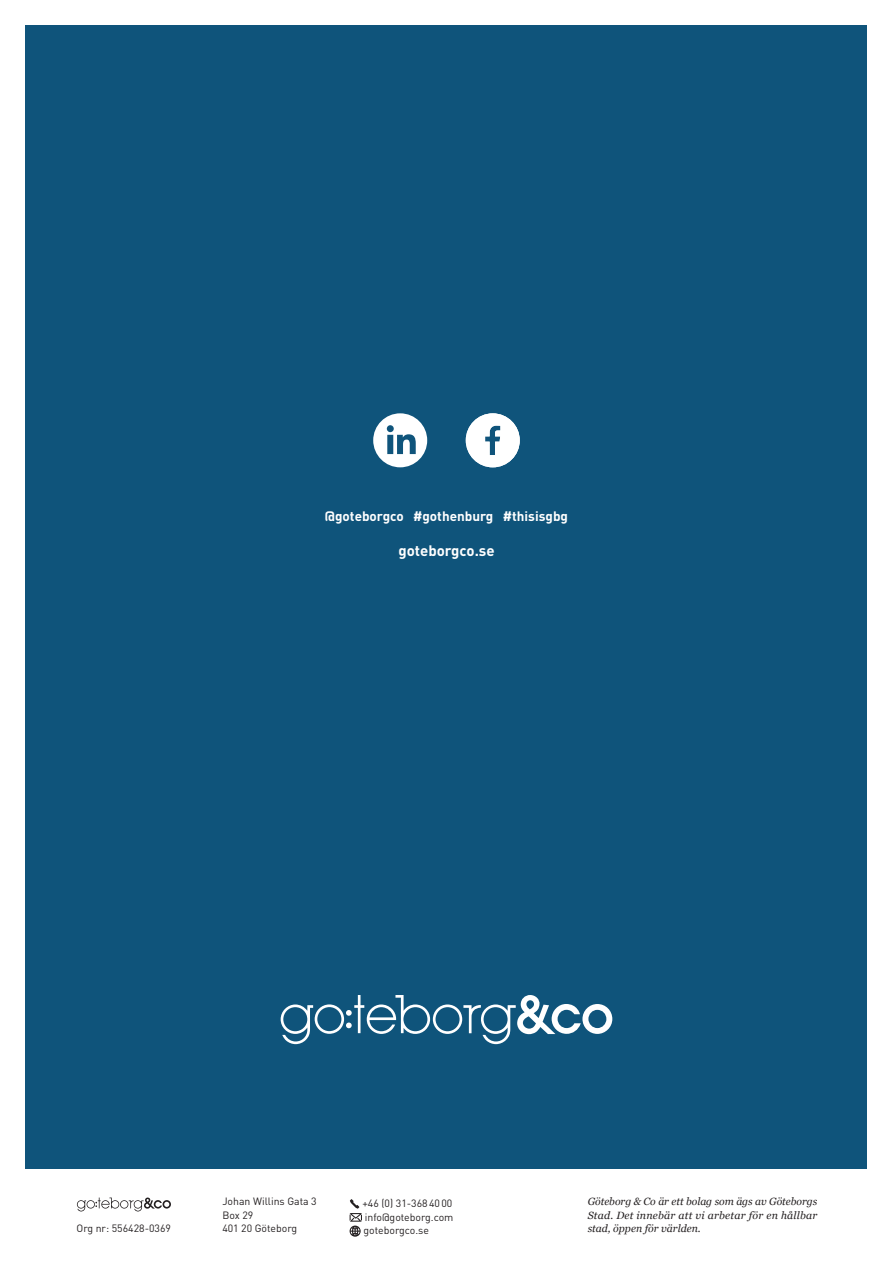
<style>
.page{position:relative;width:893px;height:1263px;background:#fff}
.page>*{position:absolute;margin:0;border:0;box-sizing:border-box;transform-origin:0 0}
.Göteborg___Co_H4{font:700 15px "DIN Pro";color:#fff}
.Göteborg___Co_H5{font:700 13.5px "DIN Pro";color:#fff}
.Göteborg___Co_Avsändare{font:10.5px "DIN Pro";color:#231f20}
.Göteborg___Co_Fotnot{font:italic 10.5px/13.5px "Georgia";color:#231f20}
</style>
<div class="page">
<div style="left:26px;top:26px;width:841px;height:1143px;background:#0f547b"></div>
<svg style="left:350px;top:1199px;width:12px;height:38px"></svg>
<svg style="left:77px;top:1197px;width:94px;height:14px"></svg>
<svg style="left:281px;top:995px;width:331px;height:49px"></svg>
<svg style="left:373px;top:413px;width:54px;height:54px"></svg>
<svg style="left:466px;top:413px;width:54px;height:54px"></svg>
<p class="Göteborg___Co_H5" style="left:325px;top:507px;width:245px">@goteborgco #gothenburg #thisisgbg</p>
<p class="Göteborg___Co_H4" style="left:398px;top:540px;width:98px">goteborgco.se</p>
<p class="Göteborg___Co_Fotnot" style="left:588px;top:1194px;width:231px">Göteborg &amp; Co är ett bolag som ägs av Göteborgs<br>Stad. Det innebär att vi arbetar för en hållbar</p>
<p class="Göteborg___Co_Avsändare" style="left:222px;top:1194px;width:96px">Johan Willins Gata 3</p>
<p class="Göteborg___Co_Avsändare" style="left:222px;top:1208px;width:32px">Box 29</p>
<p class="Göteborg___Co_Avsändare" style="left:222px;top:1221px;width:76px">401 20 Göteborg</p>
<p class="Göteborg___Co_Avsändare" style="left:362px;top:1196px;width:91px">+46 (0) 31-3684000</p>
<p class="Göteborg___Co_Avsändare" style="left:365px;top:1210px;width:90px">info@goteborg.com</p>
<p class="Göteborg___Co_Avsändare" style="left:364px;top:1223px;width:67px">goteborgco.se</p>
<p class="Göteborg___Co_Avsändare" style="left:77px;top:1221px;width:96px">Org nr: 556428-0369</p>
<p class="Göteborg___Co_Fotnot" style="left:588px;top:1221px;width:115px">stad, öppen för världen.</p>
</div>
